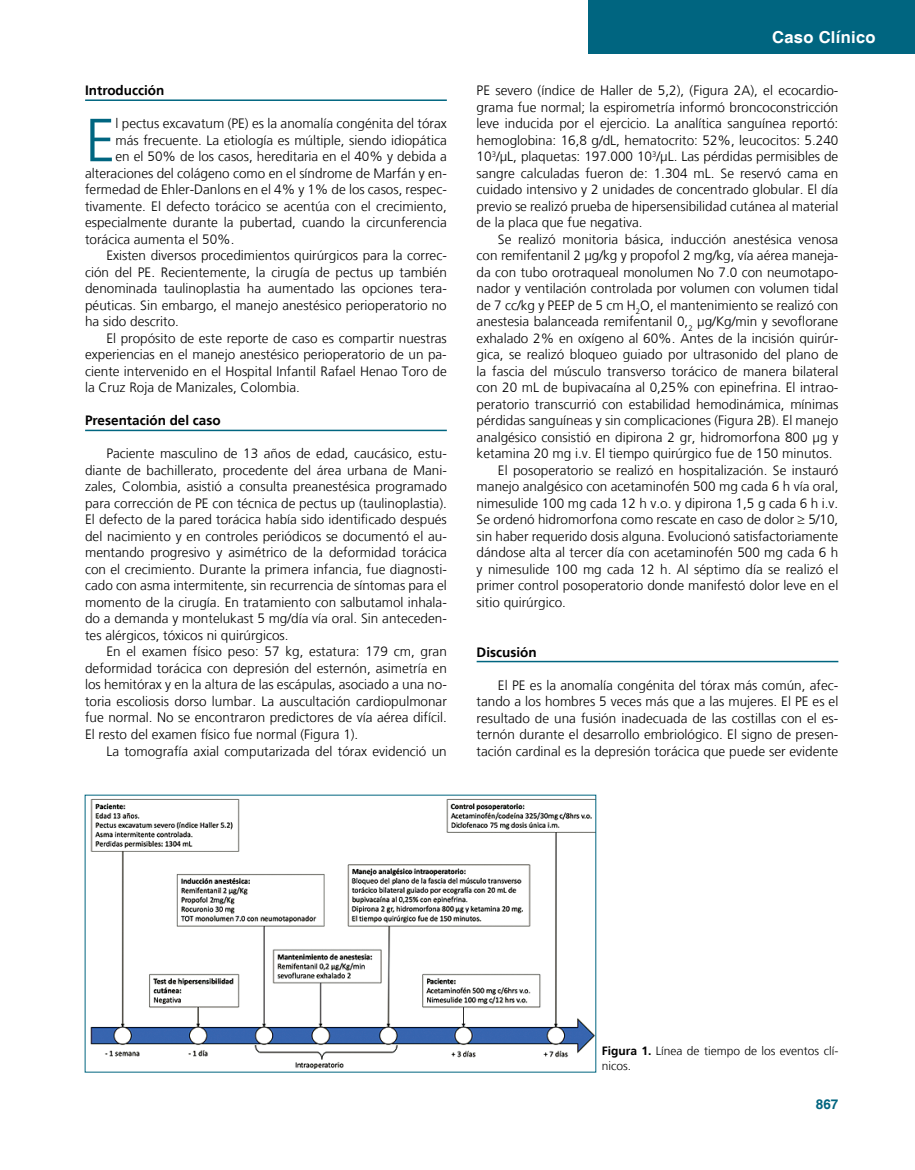
<style>
.page{position:relative;width:915px;height:1170px;background:#fff}
.page>*{position:absolute;margin:0;border:0;box-sizing:border-box;transform-origin:0 0}
.t1{font:300 60.75px "Frutiger LT";color:#006580}
.t2{font:700 16.5px "Helvetica";letter-spacing:.02em;color:#fff}
.t3{font:300 13.5px/16.5px "Frutiger LT";color:#000;text-align:justify}
.t4{font:700 13.5px "Frutiger LT";color:#000}
.t5{font:700 13.5px "Helvetica";color:#006580}
.t6{font:300 12px/15px "Frutiger LT";color:#000}
.s1{font-weight:700}
</style>
<div class="page">
<div style="left:588px;top:0;width:326px;height:54px;background:#006580"></div>
<hr style="left:85px;top:99px;width:361px;height:2px;background:#006580">
<hr style="left:85px;top:429px;width:361px;height:2px;background:#006580">
<hr style="left:476px;top:660px;width:362px;height:2px;background:#006580">
<img style="left:90px;top:798px;width:503px;height:271px">
<p class="t4" style="left:85px;top:83px;width:81px">Introducción</p>
<h1 class="t1" style="left:85px;top:106px;width:32px">E</h1>
<p class="t3" style="left:115px;top:115px;width:332px">l pectus excavatum (PE) es la anomalía congénita del tórax</p>
<p class="t3" style="left:115px;top:132px;width:333px">más frecuente. La etiología es múltiple, siendo idiopática</p>
<p class="t3" style="left:115px;top:148px;width:333px">en el 50% de los casos, hereditaria en el 40% y debida a</p>
<p class="t3" style="left:85px;top:165px;width:363px">alteraciones del colágeno como en el síndrome de Marfán y en-</p>
<p class="t3" style="left:85px;top:181px;width:363px">fermedad de Ehler-Danlons en el 4% y 1% de los casos, respec-</p>
<p class="t3" style="left:85px;top:198px;width:363px">tivamente. El defecto torácico se acentúa con el crecimiento,</p>
<p class="t3" style="left:85px;top:214px;width:363px">especialmente durante la pubertad, cuando la circunferencia</p>
<p class="t3" style="left:85px;top:231px;width:151px">torácica aumenta el 50%.</p>
<p class="t3" style="left:106px;top:247px;width:342px">Existen diversos procedimientos quirúrgicos para la correc-</p>
<p class="t3" style="left:85px;top:264px;width:363px">ción del PE. Recientemente, la cirugía de pectus up también</p>
<p class="t3" style="left:85px;top:280px;width:363px">denominada taulinoplastia ha aumentado las opciones tera-</p>
<p class="t3" style="left:85px;top:297px;width:363px">péuticas. Sin embargo, el manejo anestésico perioperatorio no</p>
<p class="t3" style="left:85px;top:313px;width:95px">ha sido descrito.</p>
<p class="t3" style="left:106px;top:330px;width:342px">El propósito de este reporte de caso es compartir nuestras</p>
<p class="t3" style="left:85px;top:346px;width:363px">experiencias en el manejo anestésico perioperatorio de un pa-</p>
<p class="t3" style="left:85px;top:363px;width:363px">ciente intervenido en el Hospital Infantil Rafael Henao Toro de</p>
<p class="t3" style="left:85px;top:379px;width:216px">la Cruz Roja de Manizales, Colombia.</p>
<p class="t4" style="left:85px;top:412px;width:137px">Presentación del caso</p>
<p class="t3" style="left:85px;top:445px;width:363px;text-indent:21px">Paciente masculino de 13 años de edad, caucásico, estu&shy;diante de bachillerato, procedente del área urbana de Mani&shy;zales, Colombia, asistió a consulta preanestésica programado para corrección de PE con técnica de pectus up (taulinoplastia).<br>El defecto de la pared torácica había sido identificado después del nacimiento y en controles periódicos se documentó el au&shy;mentando progresivo y asimétrico de la deformidad torácica con el crecimiento. Durante la primera infancia, fue diagnosti&shy;cado con asma intermitente, sin recurrencia de síntomas para el momento de la cirugía. En tratamiento con salbutamol inhala&shy;do a demanda y montelukast 5 mg/día vía oral. Sin anteceden&shy;tes alérgicos, tóxicos ni quirúrgicos.</p>
<p class="t3" style="left:85px;top:643px;width:363px;text-indent:21px">En el examen físico peso: 57 kg, estatura: 179 cm, gran deformidad torácica con depresión del esternón, asimetría en los hemitórax y en la altura de las escápulas, asociado a una no&shy;toria escoliosis dorso lumbar. La auscultación cardiopulmonar fue normal. No se encontraron predictores de vía aérea difícil.<br>El resto del examen físico fue normal (Figura 1).</p>
<p class="t3" style="left:106px;top:742px;width:342px">La tomografía axial computarizada del tórax evidenció un</p>
<p class="t2" style="left:771px;top:27px;width:105px">Caso Clínico</p>
<p class="t3" style="left:476px;top:82px;width:363px">PE severo (índice de Haller de 5,2), (Figura 2A), el ecocardio&shy;grama fue normal; la espirometría informó broncoconstricción leve inducida por el ejercicio. La analítica sanguínea reportó: hemoglobina: 16,8 g/dL, hematocrito: 52%, leucocitos: 5.240<br>10<sup>3</sup>/μL, plaquetas: 197.000 10<sup>3</sup>/μL. Las pérdidas permisibles de sangre calculadas fueron de: 1.304 mL. Se reservó cama en cuidado intensivo y 2 unidades de concentrado globular. El día previo se realizó prueba de hipersensibilidad cutánea al material de la placa que fue negativa.</p>
<p class="t3" style="left:497px;top:231px;width:342px">Se realizó monitoria básica, inducción anestésica venosa</p>
<p class="t3" style="left:476px;top:247px;width:363px">con remifentanil 2 µg/kg y propofol 2 mg/kg, vía aérea maneja-</p>
<p class="t3" style="left:476px;top:264px;width:363px">da con tubo orotraqueal monolumen No 7.0 con neumotapo-</p>
<p class="t3" style="left:476px;top:280px;width:363px">nador y ventilación controlada por volumen con volumen tidal</p>
<p class="t3" style="left:476px;top:297px;width:363px">de 7 cc/kg y PEEP de 5 cm H<sub>2</sub>O, el mantenimiento se realizó con</p>
<p class="t3" style="left:476px;top:313px;width:363px">anestesia balanceada remifentanil 0,<sub>2</sub> μg/Kg/min y sevoflorane</p>
<p class="t3" style="left:476px;top:330px;width:363px">exhalado 2% en oxígeno al 60%. Antes de la incisión quirúr-</p>
<p class="t3" style="left:476px;top:346px;width:363px">gica, se realizó bloqueo guiado por ultrasonido del plano de</p>
<p class="t3" style="left:476px;top:363px;width:363px">la fascia del músculo transverso torácico de manera bilateral</p>
<p class="t3" style="left:476px;top:379px;width:363px">con 20 mL de bupivacaína al 0,25% con epinefrina. El intrao-</p>
<p class="t3" style="left:476px;top:396px;width:363px">peratorio transcurrió con estabilidad hemodinámica, mínimas</p>
<p class="t3" style="left:476px;top:412px;width:363px">pérdidas sanguíneas y sin complicaciones (Figura 2B). El manejo</p>
<p class="t3" style="left:476px;top:429px;width:363px">analgésico consistió en dipirona 2 gr, hidromorfona 800 µg y</p>
<p class="t3" style="left:476px;top:445px;width:357px">ketamina 20 mg i.v. El tiempo quirúrgico fue de 150 minutos.</p>
<p class="t3" style="left:497px;top:462px;width:342px">El posoperatorio se realizó en hospitalización. Se instauró</p>
<p class="t3" style="left:476px;top:478px;width:363px">manejo analgésico con acetaminofén 500 mg cada 6 h vía oral,</p>
<p class="t3" style="left:476px;top:495px;width:363px">nimesulide 100 mg cada 12 h v.o. y dipirona 1,5 g cada 6 h i.v.</p>
<p class="t3" style="left:476px;top:511px;width:363px">Se ordenó hidromorfona como rescate en caso de dolor ≥ 5/10,</p>
<p class="t3" style="left:476px;top:528px;width:363px">sin haber requerido dosis alguna. Evolucionó satisfactoriamente</p>
<p class="t3" style="left:476px;top:544px;width:363px">dándose alta al tercer día con acetaminofén 500 mg cada 6 h</p>
<p class="t3" style="left:476px;top:561px;width:363px">y nimesulide 100 mg cada 12 h. Al séptimo día se realizó el</p>
<p class="t3" style="left:476px;top:577px;width:363px">primer control posoperatorio donde manifestó dolor leve en el</p>
<p class="t3" style="left:476px;top:594px;width:91px">sitio quirúrgico.</p>
<p class="t4" style="left:476px;top:643px;width:61px">Discusión</p>
<p class="t3" style="left:476px;top:676px;width:363px;text-indent:21px">El PE es la anomalía congénita del tórax más común, afec&shy;tando a los hombres 5 veces más que a las mujeres. El PE es el resultado de una fusión inadecuada de las costillas con el es&shy;ternón durante el desarrollo embriológico. El signo de presen&shy;tación cardinal es la depresión torácica que puede ser evidente</p>
<p class="t6" style="left:601px;top:1043px;width:238px"><span class="s1">Figura 1.</span> Línea de tiempo de los eventos clí&shy;nicos.</p>
<p class="t5" style="left:815px;top:1095px;width:24px">867</p>
</div>
